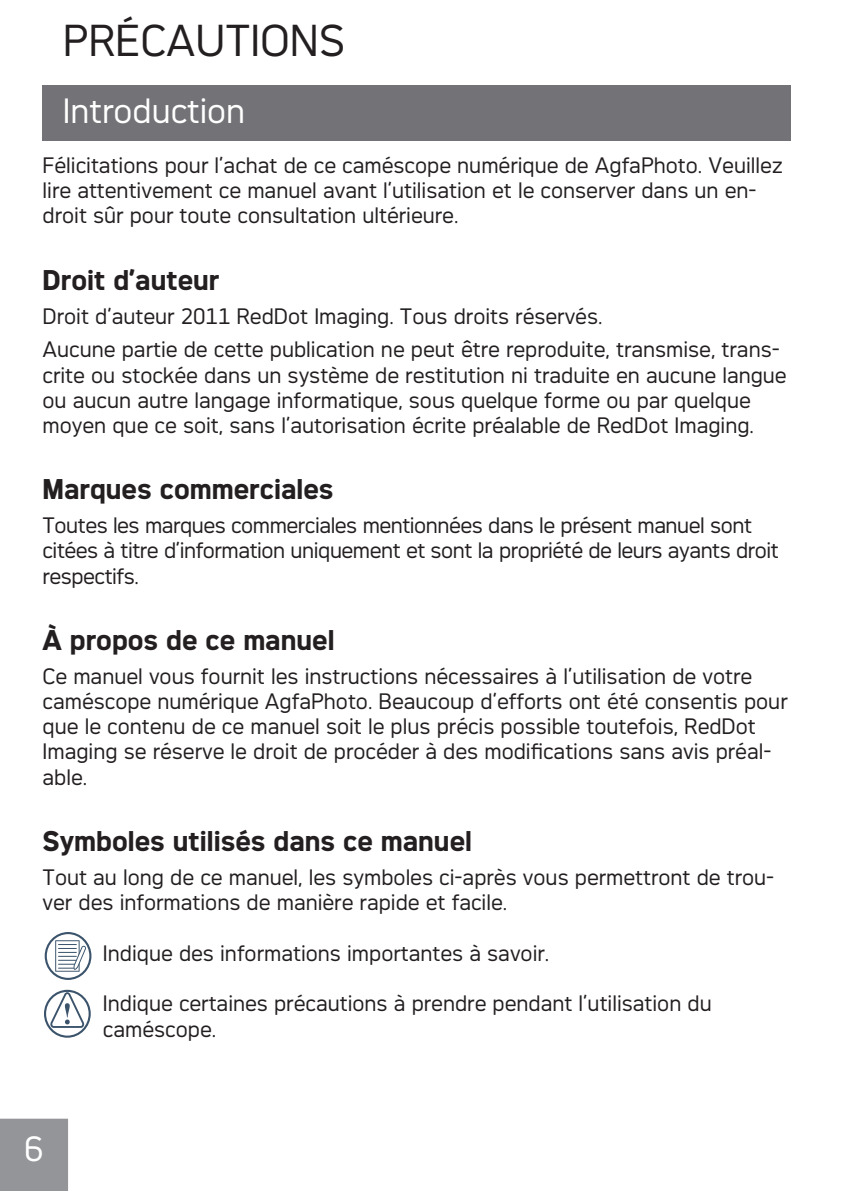
<style>
.page{position:relative;width:851px;height:1191px;background:#fff}
.page>*{position:absolute;margin:0;border:0;box-sizing:border-box;transform-origin:0 0}
.t1{font:42px "Agfa Photo Thalis";color:#231f20}
.t2{font:33px "Agfa Photo Thalis";color:#fff}
.t3{font:700 27px "Agfa Photo Thalis";color:#231f20}
.t4{font:21px/25.2px "Agfa Photo Thalis";color:#231f20}
.t5{font:21px/25.2px "Agfa Photo Thalis";letter-spacing:-.02em;color:#231f20}
</style>
<div class="page">
<div style="left:43px;top:85px;width:748px;height:55px;background:#727277"></div>
<div style="left:2px;top:1120px;width:65px;height:69px;background:#939598"></div>
<div style="left:0;top:1118px;width:68px;height:73px;border:3px solid #939598"></div>
<svg style="left:45px;top:932px;width:46px;height:48px"></svg>
<svg style="left:44px;top:989px;width:47px;height:48px"></svg>
<h1 class="t1" style="left:63px;top:16px;width:283px">PRÉCAUTIONS</h1>
<h2 class="t2" style="left:63px;top:92px;width:183px">Introduction</h2>
<p class="t4" style="left:43px;top:152px;width:742px">Félicitations pour l’achat de ce caméscope numérique de AgfaPhoto. Veuillez lire attentivement ce manuel avant l’utilisation et le conserver dans un en&shy;droit sûr pour toute consultation ultérieure.</p>
<p class="t3" style="left:43px;top:264px;width:178px">Droit d’auteur</p>
<p class="t4" style="left:43px;top:299px;width:738px;line-height:33.6px">Droit d’auteur 2011 RedDot Imaging. Tous droits réservés.<br>Aucune partie de cette publication ne peut être reproduite, transmise, trans-</p>
<p class="t4" style="left:42px;top:362px;width:745px">crite ou stockée dans un système de restitution ni traduite en aucune langue ou aucun autre langage informatique, sous quelque forme ou par quelque moyen que ce soit, sans l’autorisation écrite préalable de RedDot Imaging.</p>
<p class="t3" style="left:43px;top:473px;width:292px">Marques commerciales</p>
<p class="t5" style="left:43px;top:512px;width:737px">Toutes les marques commerciales mentionnées dans le présent manuel sont citées à titre d’information uniquement et sont la propriété de leurs ayants droit respectifs.</p>
<p class="t3" style="left:43px;top:624px;width:293px">À propos de ce manuel</p>
<p class="t4" style="left:43px;top:663px;width:746px">Ce manuel vous fournit les instructions nécessaires à l’utilisation de votre caméscope numérique AgfaPhoto. Beaucoup d’efforts ont été consentis pour que le contenu de ce manuel soit le plus précis possible toutefois, RedDot Imaging se réserve le droit de procéder à des modifications sans avis préal&shy;able.</p>
<p class="t3" style="left:43px;top:824px;width:431px">Symboles utilisés dans ce manuel</p>
<p class="t4" style="left:43px;top:864px;width:733px">Tout au long de ce manuel, les symboles ci-après vous permettront de trou&shy;ver des informations de manière rapide et facile.</p>
<p class="t4" style="left:103px;top:940px;width:447px">Indique des informations importantes à savoir.</p>
<p class="t4" style="left:103px;top:990px;width:610px">Indique certaines précautions à prendre pendant l’utilisation du caméscope.</p>
</div>
